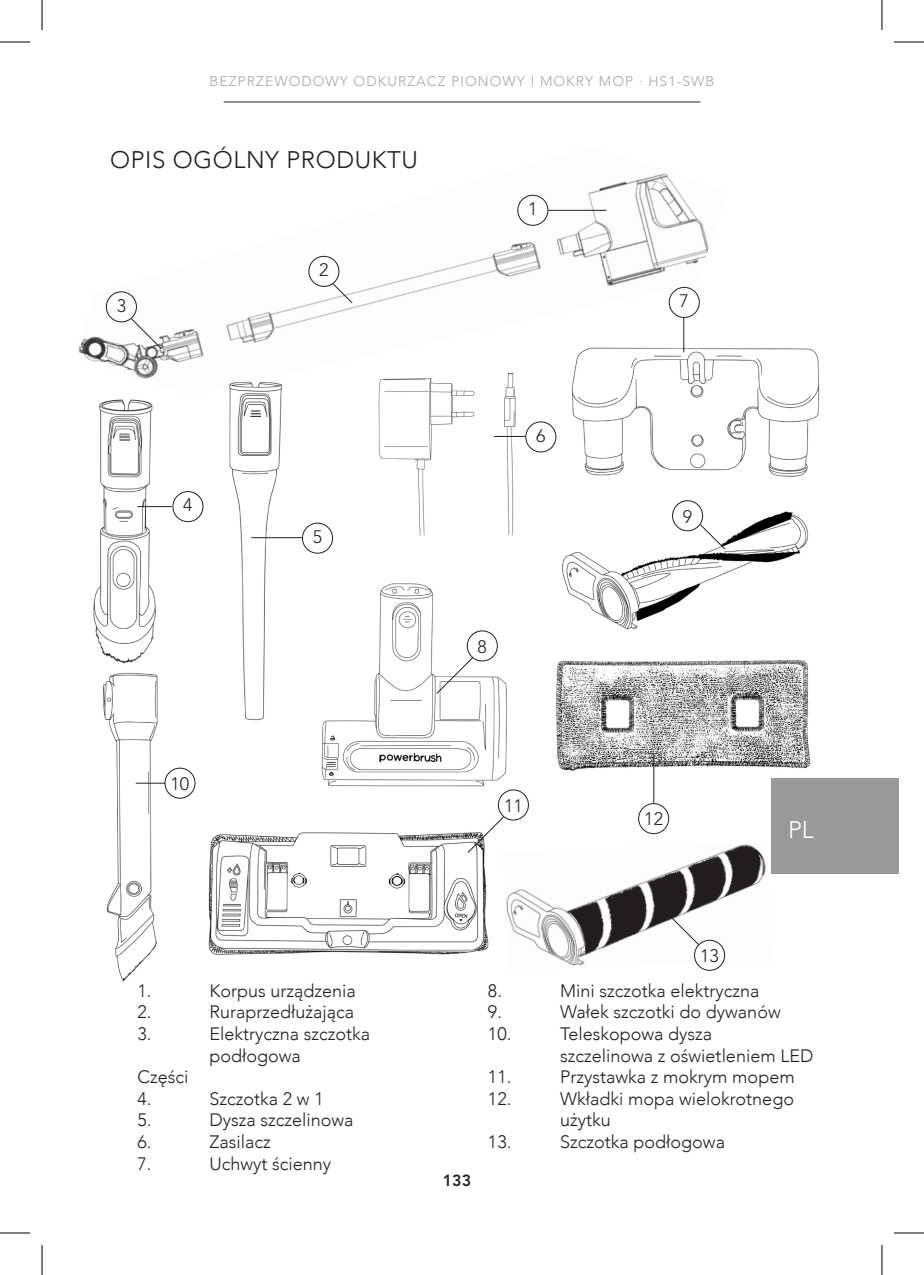
<style>
.page{position:relative;width:924px;height:1275px;background:#fff}
.page>*{position:absolute;margin:0;border:0;box-sizing:border-box;transform-origin:0 0}
.Headers_PL{font:300 24px "Avenir";letter-spacing:.025em;color:#231f20}
.t1{font:300 24px "Avenir";color:#fff}
.Body{font:300 18px/21.6px "Avenir";color:#231f20}
.t2{font:300 18px "Avenir LT Pro";color:#231f20}
.t3{font:800 16px "Avenir LT Pro";color:#231f20}
.t4{font:300 14px "Avenir";letter-spacing:.075em;color:#a8a9ad}
</style>
<div class="page">
<hr style="left:223px;top:101px;width:477px;height:1px;background:#231f20">
<div style="left:771px;top:779px;width:127px;height:95px;background:#999"></div>
<img style="left:78px;top:173px;width:631px;height:206px">
<div style="left:517px;top:195px;width:31px;height:31px;border:1px solid #231f20;border-radius:50%"></div>
<hr style="left:548px;top:210px;width:58px;height:1px;background:#231f20">
<div style="left:308px;top:256px;width:31px;height:31px;border:1px solid #231f20;border-radius:50%"></div>
<svg style="left:331px;top:282px;width:22px;height:22px"></svg>
<div style="left:106px;top:291px;width:31px;height:31px;border:1px solid #231f20;border-radius:50%"></div>
<svg style="left:130px;top:317px;width:32px;height:33px"></svg>
<img style="left:93px;top:399px;width:68px;height:265px">
<div style="left:172px;top:491px;width:31px;height:31px;border:1px solid #231f20;border-radius:50%"></div>
<hr style="left:137px;top:506px;width:35px;height:1px;background:#231f20">
<img style="left:222px;top:368px;width:66px;height:353px">
<hr style="left:251px;top:537px;width:51px;height:1px;background:#231f20">
<div style="left:302px;top:522px;width:31px;height:32px;border:1px solid #231f20;border-radius:50%"></div>
<img style="left:375px;top:369px;width:144px;height:165px">
<hr style="left:494px;top:436px;width:31px;height:1px;background:#231f20">
<div style="left:525px;top:421px;width:31px;height:31px;border:1px solid #231f20;border-radius:50%"></div>
<img style="left:564px;top:341px;width:256px;height:136px">
<hr style="left:683px;top:318px;width:1px;height:34px;background:#231f20">
<div style="left:668px;top:287px;width:31px;height:31px;border:1px solid #231f20;border-radius:50%"></div>
<img style="left:321px;top:583px;width:186px;height:204px">
<img style="left:562px;top:506px;width:247px;height:124px">
<img style="left:102px;top:672px;width:62px;height:310px">
<img style="left:208px;top:832px;width:281px;height:123px">
<img style="left:555px;top:659px;width:256px;height:115px">
<div style="left:164px;top:767px;width:31px;height:31px;border:1px solid #231f20;border-radius:50%"></div>
<svg style="left:136px;top:782px;width:29px;height:1px"></svg>
<div style="left:497px;top:789px;width:31px;height:31px;border:1px solid #231f20;border-radius:50%"></div>
<svg style="left:466px;top:815px;width:39px;height:39px"></svg>
<div style="left:637px;top:803px;width:32px;height:31px;border:1px solid #231f20;border-radius:50%"></div>
<hr style="left:653px;top:752px;width:1px;height:51px;background:#231f20">
<div style="left:466px;top:630px;width:31px;height:31px;border:1px solid #231f20;border-radius:50%"></div>
<svg style="left:435px;top:656px;width:39px;height:39px"></svg>
<div style="left:671px;top:500px;width:31px;height:31px;border:1px solid #231f20;border-radius:50%"></div>
<svg style="left:698px;top:523px;width:27px;height:27px"></svg>
<img style="left:503px;top:843px;width:263px;height:126px">
<div style="left:693px;top:939px;width:31px;height:31px;border:1px solid #231f20;border-radius:50%"></div>
<svg style="left:661px;top:907px;width:38px;height:39px"></svg>
<hr style="left:0;top:42px;width:30px;height:1px;background:#000">
<hr style="left:893px;top:42px;width:30px;height:1px;background:#000">
<hr style="left:0;top:1232px;width:30px;height:1px;background:#000">
<hr style="left:893px;top:1232px;width:30px;height:1px;background:#000">
<hr style="left:42px;top:0;width:1px;height:30px;background:#000">
<hr style="left:42px;top:1245px;width:1px;height:30px;background:#000">
<hr style="left:881px;top:0;width:1px;height:30px;background:#000">
<hr style="left:881px;top:1245px;width:1px;height:30px;background:#000">
<p class="t4" style="left:209px;top:73px;width:506px">BEZPRZEWODOWY ODKURZACZ PIONOWY I MOKRY MOP · HS1-SWB</p>
<p class="Headers_PL" style="left:110px;top:146px;width:309px">OPIS OGÓLNY PRODUKTU</p>
<p class="t2" style="left:117px;top:295px;width:11px">3</p>
<p class="t2" style="left:183px;top:494px;width:11px">4</p>
<p class="t2" style="left:319px;top:259px;width:11px">2</p>
<p class="t2" style="left:313px;top:526px;width:11px">5</p>
<p class="t2" style="left:528px;top:198px;width:11px">1</p>
<p class="t2" style="left:536px;top:425px;width:11px">6</p>
<p class="t2" style="left:477px;top:636px;width:11px">8</p>
<p class="t2" style="left:679px;top:290px;width:11px">7</p>
<p class="t2" style="left:682px;top:506px;width:11px">9</p>
<p class="t2" style="left:170px;top:773px;width:20px">10</p>
<p class="Body" style="left:137px;top:979px;width:16px">1.</p>
<p class="Body" style="left:209px;top:979px;width:148px">Korpus urządzenia</p>
<p class="Body" style="left:137px;top:1001px;width:16px">2.</p>
<p class="Body" style="left:209px;top:1001px;width:146px">Ruraprzedłużająca</p>
<p class="Body" style="left:137px;top:1023px;width:16px">3.</p>
<p class="Body" style="left:209px;top:1023px;width:162px">Elektryczna szczotka podłogowa</p>
<p class="Body" style="left:137px;top:1066px;width:52px">Części</p>
<p class="Body" style="left:137px;top:1087px;width:16px">4.</p>
<p class="Body" style="left:209px;top:1087px;width:116px">Szczotka 2 w 1</p>
<p class="Body" style="left:137px;top:1109px;width:16px">5.</p>
<p class="Body" style="left:209px;top:1109px;width:146px">Dysza szczelinowa</p>
<p class="Body" style="left:137px;top:1131px;width:16px">6.</p>
<p class="Body" style="left:209px;top:1131px;width:63px">Zasilacz</p>
<p class="Body" style="left:137px;top:1152px;width:16px">7.</p>
<p class="Body" style="left:209px;top:1152px;width:123px">Uchwyt ścienny</p>
<p class="t2" style="left:504px;top:795px;width:20px">11</p>
<p class="t2" style="left:644px;top:808px;width:20px">12</p>
<h1 class="t1" style="left:787px;top:816px;width:27px">PL</h1>
<p class="t3" style="left:442px;top:1170px;width:30px">133</p>
<p class="t2" style="left:700px;top:945px;width:20px">13</p>
<p class="Body" style="left:487px;top:979px;width:16px">8.</p>
<p class="Body" style="left:559px;top:979px;width:201px">Mini szczotka elektryczna</p>
<p class="Body" style="left:487px;top:1001px;width:16px">9.</p>
<p class="Body" style="left:559px;top:1001px;width:222px">Wałek szczotki do dywanów</p>
<p class="Body" style="left:487px;top:1023px;width:25px">10.</p>
<p class="Body" style="left:559px;top:1023px;width:255px">Teleskopowa dysza<br>szczelinowa z oświetleniem LED</p>
<p class="Body" style="left:487px;top:1066px;width:25px">11.</p>
<p class="Body" style="left:559px;top:1066px;width:236px">Przystawka z mokrym mopem</p>
<p class="Body" style="left:487px;top:1087px;width:25px">12.</p>
<p class="Body" style="left:559px;top:1087px;width:235px">Wkładki mopa wielokrotnego użytku</p>
<p class="Body" style="left:487px;top:1131px;width:25px">13.</p>
<p class="Body" style="left:559px;top:1131px;width:166px">Szczotka podłogowa</p>
</div>
